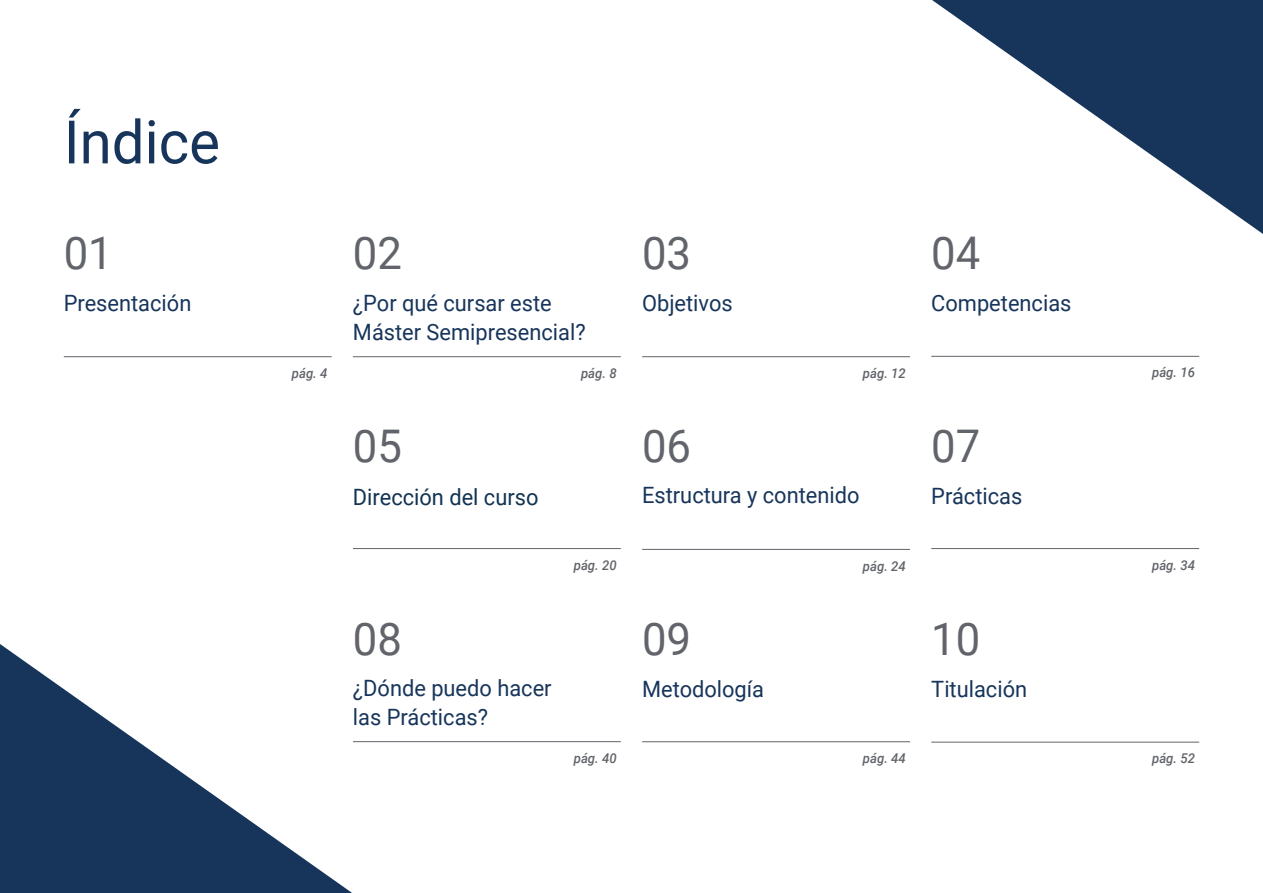
<style>
.page{position:relative;width:1263px;height:893px;background:#fff}
.page>*{position:absolute;margin:0;border:0;box-sizing:border-box;transform-origin:0 0}
.t1{font:60px "Roboto";color:#17355b}
.t2{font:45px "Roboto";color:#61646a}
.t3{font:22.5px/28.5px "Roboto";color:#17355b}
.t4{font:22.5px "Roboto";color:#123352}
.t5{font:italic 500 13.5px "Roboto";color:#61646a}
</style>
<div class="page">
<hr style="left:64px;top:356px;width:268px;height:1px;background:#61646a">
<hr style="left:353px;top:548px;width:268px;height:1px;background:#61646a">
<hr style="left:353px;top:356px;width:268px;height:1px;background:#61646a">
<hr style="left:642px;top:356px;width:268px;height:1px;background:#61646a">
<hr style="left:931px;top:548px;width:268px;height:1px;background:#61646a">
<hr style="left:353px;top:741px;width:268px;height:1px;background:#61646a">
<hr style="left:642px;top:741px;width:268px;height:1px;background:#61646a">
<hr style="left:931px;top:742px;width:268px;height:1px;background:#61646a">
<hr style="left:931px;top:356px;width:268px;height:1px;background:#61646a">
<svg style="left:0;top:644px;width:382px;height:249px"></svg>
<svg style="left:932px;top:0;width:331px;height:234px"></svg>
<hr style="left:642px;top:549px;width:268px;height:1px;background:#61646a">
<h1 class="t1" style="left:64px;top:100px;width:158px">Índice</h1>
<h2 class="t2" style="left:64px;top:222px;width:51px">01</h2>
<h2 class="t2" style="left:642px;top:222px;width:51px">03</h2>
<h2 class="t2" style="left:353px;top:222px;width:51px">02</h2>
<p class="t3" style="left:353px;top:288px;width:234px">¿Por qué cursar este<br>Máster Semipresencial?</p>
<p class="t3" style="left:64px;top:288px;width:129px">Presentación</p>
<p class="t3" style="left:642px;top:288px;width:92px">Objetivos</p>
<p class="t5" style="left:292px;top:364px;width:37px">pág. 4</p>
<h2 class="t2" style="left:353px;top:414px;width:51px">05</h2>
<p class="t4" style="left:353px;top:481px;width:187px">Dirección del curso</p>
<p class="t5" style="left:581px;top:364px;width:37px">pág. 8</p>
<p class="t5" style="left:863px;top:364px;width:44px">pág. 12</p>
<h2 class="t2" style="left:642px;top:414px;width:51px">06</h2>
<p class="t5" style="left:574px;top:555px;width:44px">pág. 20</p>
<p class="t3" style="left:642px;top:480px;width:219px">Estructura y contenido</p>
<p class="t5" style="left:863px;top:556px;width:44px">pág. 24</p>
<h2 class="t2" style="left:931px;top:221px;width:51px">04</h2>
<p class="t3" style="left:931px;top:288px;width:142px">Competencias</p>
<h2 class="t2" style="left:931px;top:414px;width:51px">07</h2>
<p class="t3" style="left:931px;top:481px;width:93px">Prácticas</p>
<h2 class="t2" style="left:353px;top:607px;width:51px">08</h2>
<h2 class="t2" style="left:642px;top:607px;width:51px">09</h2>
<h2 class="t2" style="left:931px;top:607px;width:51px">10</h2>
<p class="t3" style="left:353px;top:673px;width:200px">¿Dónde puedo hacer</p>
<p class="t3" style="left:642px;top:674px;width:123px">Metodología</p>
<p class="t3" style="left:353px;top:702px;width:137px">las Prácticas?</p>
<p class="t3" style="left:931px;top:674px;width:97px">Titulación</p>
<p class="t5" style="left:1152px;top:363px;width:44px">pág. 16</p>
<p class="t5" style="left:1152px;top:555px;width:44px">pág. 34</p>
<p class="t5" style="left:574px;top:748px;width:44px">pág. 40</p>
<p class="t5" style="left:863px;top:749px;width:44px">pág. 44</p>
<p class="t5" style="left:1152px;top:749px;width:44px">pág. 52</p>
</div>
